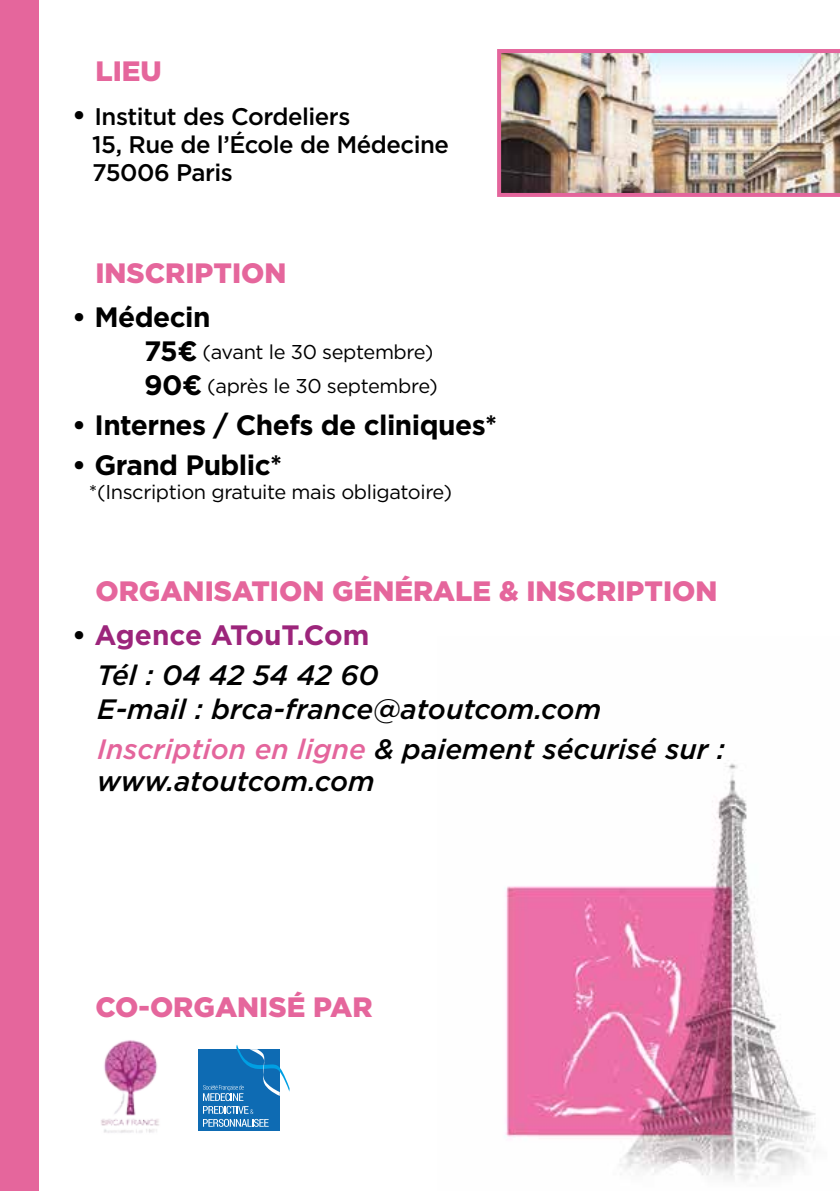
<style>
.page{position:relative;width:840px;height:1191px;background:#fff}
.page>*{position:absolute;margin:0;border:0;box-sizing:border-box;transform-origin:0 0}
.t1{font:italic 500 28px/40px "Gotham";color:#000}
.t2{font:900 28px "Gotham";color:#e5669c}
.t3{font:700 28px "Gotham";letter-spacing:-.02em;color:#000}
.t4{font:700 28px/40px "Gotham";color:#9c257b}
.t5{font:500 24px/28px "Gotham";letter-spacing:-.02em;color:#000}
.t6{font:20px/34px "Gotham";letter-spacing:-.02em;color:#000}
.s1{font-weight:700;font-size:28px}
.s2{color:#000}
.s3{font-weight:500;font-style:italic;color:#000}
.s4{color:#e4659c}
</style>
<div class="page">
<img style="left:504px;top:763px;width:312px;height:417px">
<div style="left:0;top:0;width:39px;height:1191px;background:#e5669c"></div>
<img style="left:101px;top:1040px;width:58px;height:93px">
<div style="left:198px;top:1049px;width:81px;height:81px;background:#0e6bb3"></div>
<svg style="left:203px;top:1045px;width:87px;height:81px"></svg>
<img style="left:497px;top:49px;width:342px;height:148px">
<p class="t2" style="left:95px;top:51px;width:68px">LIEU</p>
<p class="t5" style="left:92px;top:102px;width:358px;text-indent:-20px"><span class="s1">•</span> Institut des Cordeliers<br>15, Rue de l’École de Médecine<br>75006 Paris</p>
<p class="t2" style="left:95px;top:253px;width:192px">INSCRIPTION</p>
<p class="t3" style="left:72px;top:298px;width:140px">• Médecin</p>
<p class="t6" style="left:144px;top:334px;width:295px"><span class="s1">75€</span> (avant le 30 septembre)<br><span class="s1">90€</span> (après le 30 septembre)</p>
<p class="t3" style="left:72px;top:406px;width:426px">• Internes / Chefs de cliniques*</p>
<p class="t3" style="left:72px;top:446px;width:211px">• Grand Public*</p>
<p class="t6" style="left:89px;top:474px;width:364px">*(Inscription gratuite mais obligatoire)</p>
<p class="t2" style="left:95px;top:571px;width:623px">ORGANISATION GÉNÉRALE &amp; INSCRIPTION</p>
<p class="t4" style="left:97px;top:614px;width:283px;text-indent:-25px"><span class="s2">•</span> Agence ATouT.Com<br><span class="s3">Tél : 04 42 54 42 60</span></p>
<p class="t1" style="left:97px;top:688px;width:629px">E-mail : brca-france@atoutcom.com<br><span class="s4">Inscription en ligne</span> &amp; paiement sécurisé sur :</p>
<p class="t1" style="left:97px;top:760px;width:279px">www.atoutcom.com</p>
<p class="t2" style="left:95px;top:987px;width:278px">CO-ORGANISÉ PAR</p>
</div>
